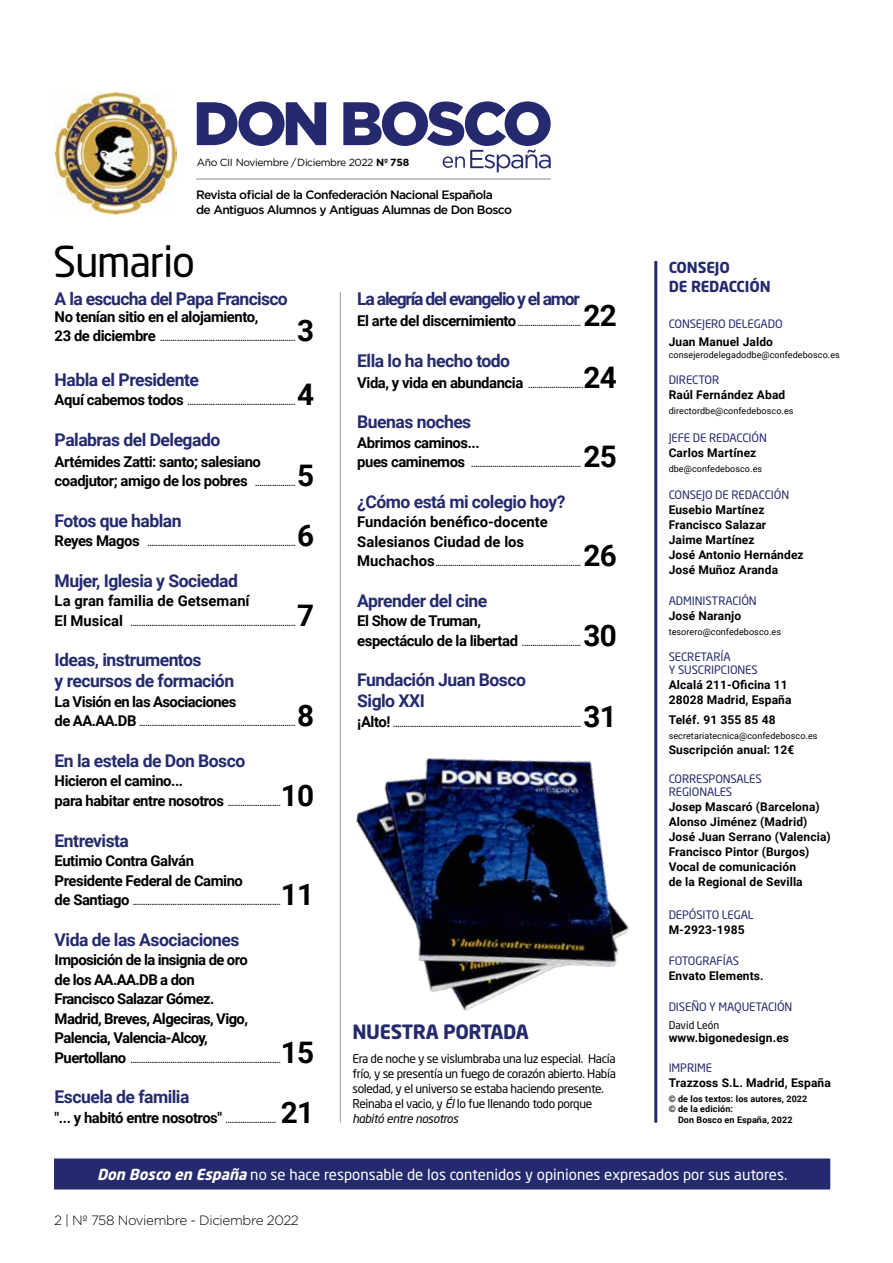
<style>
.page{position:relative;width:893px;height:1263px;background:#fff}
.page>*{position:absolute;margin:0;border:0;box-sizing:border-box;transform-origin:0 0}
.t1{font:42px "Neo Sans Std";letter-spacing:-.03em;color:#000}
.t2{font:700 29.7px "Roboto";letter-spacing:-.03em;color:#000}
.t3{font:700 19.5px "Neo Sans Std";letter-spacing:-.02em;color:#252a6e}
.t4{font:700 17.55px/21px "Roboto";letter-spacing:-.03em;color:#252a6e}
.t5{font:700 17.55px "Roboto";letter-spacing:-.07em;color:#252a6e}
.t6{font:15px "Neo Sans Std";color:#fff}
.t7{font:700 15px/19.5px "Neo Sans Std";letter-spacing:-.01em;color:#252a6e}
.t8{font:700 14.85px/19.5px "Roboto";letter-spacing:-.03em;color:#000}
.t9{font:700 14.85px/19.5px "Roboto";color:#000}
.t10{font:300 13.5px "Gotham";letter-spacing:-.03em;color:#000}
.t11{font:500 12.15px/14.9px "Gotham";letter-spacing:-.05em;color:#000}
.t12{font:700 12px/15px "Roboto";letter-spacing:.01em;color:#000}
.t13{font:12px/15px "Neo Sans Std";letter-spacing:-.03em;color:#000}
.t14{font:11.55px/13.2px "Neo Sans Std";letter-spacing:-.01em;color:#252a6e}
.t15{font:10.5px "Neo Sans Std";color:#000}
.t16{font:10.35px "Gotham";letter-spacing:-.04em;color:#000}
.t17{font:9px "Roboto";letter-spacing:.01em;color:#000}
.t18{font:700 9px "Roboto";letter-spacing:.01em;color:#000}
.t19{font:700 8.1px "Roboto";color:#000}
.s1{font-weight:700}
.s2{font-size:14.85px}
.s3{font-size:8.1px}
.s4{font-style:italic}
.s5{font-weight:700;font-style:italic}
</style>
<div class="page">
<div style="left:54px;top:1158px;width:776px;height:31px;background:#252a6e"></div>
<hr style="left:654px;top:261px;width:3px;height:862px;background:#252a6e">
<hr style="left:340px;top:292px;width:1px;height:831px;background:#9d9d9c">
<img style="left:54px;top:92px;width:122px;height:122px">
<hr style="left:196px;top:178px;width:355px;height:2px;background:#a8a8a7">
<svg style="left:197px;top:101px;width:354px;height:71px"></svg>
<img style="left:339px;top:734px;width:316px;height:298px">
<p class="t16" style="left:197px;top:156px;width:214px">Año CII Noviembre /Diciembre 2022 <span class="s1">Nº 758</span></p>
<h3 class="t11" style="left:196px;top:187px;width:317px">Revista oficial de la Confederación Nacional Española<br>de Antiguos Alumnos y Antiguas Alumnas de Don Bosco</h3>
<h1 class="t1" style="left:53px;top:236px;width:143px">Sumario</h1>
<h3 class="t4" style="left:55px;top:288px;width:235px">A la escucha del Papa Francisco</h3>
<h3 class="t8" style="left:55px;top:306px;width:205px">No tenían sitio en el alojamiento,</h3>
<p class="t19" style="left:55px;top:333px;width:242px"><span class="s2">23 de diciembre</span> ................................................................</p>
<h2 class="t2" style="left:297px;top:310px;width:19px">3</h2>
<h3 class="t4" style="left:55px;top:369px;width:146px">Habla el Presidente</h3>
<p class="t19" style="left:55px;top:397px;width:242px"><span class="s2">Aquí cabemos todos</span> ...................................................</p>
<h2 class="t2" style="left:297px;top:374px;width:19px">4</h2>
<h3 class="t4" style="left:55px;top:429px;width:167px">Palabras del Delegado</h3>
<h3 class="t8" style="left:55px;top:451px;width:242px">Artémides Zatti: santo; salesiano coadjutor; amigo de los pobres <span class="s3">...................</span></h3>
<h2 class="t2" style="left:297px;top:455px;width:19px">5</h2>
<h3 class="t4" style="left:55px;top:509px;width:129px">Fotos que hablan</h3>
<p class="t19" style="left:55px;top:538px;width:242px"><span class="s2">Reyes Magos</span> ......................................................................</p>
<h2 class="t2" style="left:297px;top:515px;width:19px">6</h2>
<h3 class="t4" style="left:55px;top:569px;width:185px">Mujer, Iglesia y Sociedad</h3>
<h3 class="t9" style="left:55px;top:591px;width:197px">La gran familia de Getsemaní</h3>
<p class="t19" style="left:55px;top:617px;width:242px"><span class="s2">El Musical</span> ..............................................................................</p>
<h2 class="t2" style="left:297px;top:594px;width:19px">7</h2>
<h3 class="t4" style="left:55px;top:649px;width:181px">Ideas, instrumentos<br>y recursos de formación</h3>
<h3 class="t8" style="left:55px;top:691px;width:183px">La Visión en las Asociaciones</h3>
<p class="t19" style="left:55px;top:718px;width:242px"><span class="s2">de AA.AA.DB</span> ..........................................................................</p>
<h2 class="t2" style="left:297px;top:695px;width:19px">8</h2>
<h3 class="t4" style="left:55px;top:749px;width:192px">En la estela de Don Bosco</h3>
<h3 class="t8" style="left:55px;top:771px;width:130px">Hicieron el camino...</h3>
<p class="t19" style="left:55px;top:797px;width:228px"><span class="s2">para habitar entre nosotros</span> .........................</p>
<h2 class="t2" style="left:281px;top:775px;width:35px">10</h2>
<h3 class="t4" style="left:55px;top:829px;width:76px">Entrevista</h3>
<h3 class="t8" style="left:55px;top:850px;width:190px">Eutimio Contra Galván<br>Presidente Federal de Camino</h3>
<p class="t19" style="left:55px;top:896px;width:228px"><span class="s2">de Santiago</span> ......................................................................</p>
<h2 class="t2" style="left:281px;top:874px;width:35px">11</h2>
<h3 class="t4" style="left:55px;top:928px;width:186px">Vida de las Asociaciones</h3>
<h3 class="t8" style="left:55px;top:949px;width:195px">Imposición de la insignia de oro de los AA.AA.DB a don<br>Francisco Salazar Gómez.<br>Madrid, Breves, Algeciras, Vigo,<br>Palencia, Valencia-Alcoy,</h3>
<p class="t19" style="left:55px;top:1054px;width:228px"><span class="s2">Puertollano</span> .......................................................................</p>
<h2 class="t2" style="left:281px;top:1031px;width:35px">15</h2>
<h3 class="t4" style="left:55px;top:1086px;width:136px">Escuela de familia</h3>
<h3 class="t8" style="left:55px;top:1107px;width:223px">"... y habitó entre nosotros" <span class="s3">........................</span></h3>
<h2 class="t2" style="left:281px;top:1091px;width:35px">21</h2>
<h3 class="t5" style="left:357px;top:287px;width:224px">La alegría del evangelio y el amor</h3>
<p class="t19" style="left:357px;top:318px;width:225px"><span class="s2">El arte del discernimiento</span> ..............................</p>
<h2 class="t2" style="left:584px;top:295px;width:35px">22</h2>
<h3 class="t4" style="left:357px;top:349px;width:154px">Ella lo ha hecho todo</h3>
<p class="t19" style="left:357px;top:379px;width:228px"><span class="s2">Vida, y vida en abundancia</span> ..........................</p>
<h2 class="t2" style="left:584px;top:356px;width:35px">24</h2>
<h3 class="t4" style="left:357px;top:411px;width:116px">Buenas noches</h3>
<h3 class="t8" style="left:357px;top:432px;width:124px">Abrimos caminos...</h3>
<p class="t19" style="left:357px;top:459px;width:225px"><span class="s2">pues caminemos</span> ....................................................</p>
<h2 class="t2" style="left:584px;top:436px;width:35px">25</h2>
<h3 class="t4" style="left:357px;top:490px;width:210px">¿Cómo está mi colegio hoy?</h3>
<h3 class="t9" style="left:357px;top:512px;width:192px">Fundación benéfico-docente<br>Salesianos Ciudad de los</h3>
<p class="t19" style="left:357px;top:558px;width:225px"><span class="s2">Muchachos</span>.....................................................................</p>
<h2 class="t2" style="left:584px;top:535px;width:35px">26</h2>
<h3 class="t4" style="left:357px;top:589px;width:132px">Aprender del cine</h3>
<h3 class="t8" style="left:357px;top:611px;width:125px">El Show de Truman,</h3>
<p class="t19" style="left:357px;top:637px;width:225px"><span class="s2">espectáculo de la libertad</span> ............................</p>
<h2 class="t2" style="left:584px;top:614px;width:35px">30</h2>
<h3 class="t4" style="left:357px;top:669px;width:170px">Fundación Juan Bosco<br>Siglo XXI</h3>
<p class="t19" style="left:357px;top:718px;width:225px"><span class="s2">¡Alto!</span> .........................................................................................</p>
<h2 class="t2" style="left:584px;top:695px;width:35px">31</h2>
<h3 class="t3" style="left:352px;top:1019px;width:178px">NUESTRA PORTADA</h3>
<h3 class="t13" style="left:352px;top:1050px;width:265px">Era de noche y se vislumbraba una luz especial. Hacía frío, y se presentía un fuego de corazón abierto. Había soledad, y el universo se estaba haciendo presente.<br>Reinaba el vacio, y <span class="s4">Él</span> lo fue llenando todo porque <span class="s4">habitó entre nosotros</span></h3>
<h3 class="t7" style="left:669px;top:257px;width:103px">CONSEJO<br>DE REDACCIÓN</h3>
<h3 class="t14" style="left:669px;top:317px;width:115px">CONSEJERO DELEGADO</h3>
<h3 class="t12" style="left:669px;top:334px;width:106px">Juan Manuel Jaldo</h3>
<p class="t17" style="left:669px;top:348px;width:173px">consejerodelegadodbe@confedebosco.es</p>
<h3 class="t14" style="left:669px;top:373px;width:52px">DIRECTOR</h3>
<h3 class="t12" style="left:669px;top:387px;width:118px">Raúl Fernández Abad</h3>
<p class="t17" style="left:669px;top:405px;width:126px">directordbe@confedebosco.es</p>
<h3 class="t14" style="left:669px;top:431px;width:100px">JEFE DE REDACCIÓN</h3>
<h3 class="t12" style="left:669px;top:445px;width:89px">Carlos Martínez</h3>
<p class="t17" style="left:669px;top:463px;width:95px">dbe@confedebosco.es</p>
<h3 class="t14" style="left:669px;top:488px;width:122px">CONSEJO DE REDACCIÓN</h3>
<h3 class="t12" style="left:669px;top:502px;width:137px">Eusebio Martínez<br>Francisco Salazar<br>Jaime Martínez<br>José Antonio Hernández<br>José Muñoz Aranda</h3>
<h3 class="t14" style="left:669px;top:594px;width:90px">ADMINISTRACIÓN</h3>
<h3 class="t12" style="left:669px;top:608px;width:74px">José Naranjo</h3>
<p class="t17" style="left:669px;top:625px;width:114px">tesorero@confedebosco.es</p>
<h3 class="t14" style="left:669px;top:650px;width:91px">SECRETARÍA<br>Y SUSCRIPCIONES</h3>
<h3 class="t12" style="left:669px;top:677px;width:124px">Alcalá 211-Oficina 11<br>28028 Madrid, España</h3>
<h3 class="t12" style="left:669px;top:712px;width:108px">Teléf. 91 355 85 48</h3>
<p class="t17" style="left:669px;top:729px;width:150px">secretariatecnica@confedebosco.es</p>
<h3 class="t12" style="left:669px;top:742px;width:127px">Suscripción anual: 12€</h3>
<h3 class="t14" style="left:669px;top:772px;width:95px">CORRESPONSALES<br>REGIONALES</h3>
<h3 class="t12" style="left:669px;top:799px;width:164px">Josep Mascaró (Barcelona)<br>Alonso Jiménez (Madrid)<br>José Juan Serrano (Valencia)<br>Francisco Pintor (Burgos)<br>Vocal de comunicación<br>de la Regional de Sevilla</h3>
<h3 class="t14" style="left:669px;top:908px;width:86px">DEPÓSITO LEGAL</h3>
<h3 class="t12" style="left:669px;top:921px;width:78px">M-2923-1985</h3>
<h3 class="t14" style="left:669px;top:954px;width:72px">FOTOGRAFÍAS</h3>
<h3 class="t12" style="left:669px;top:967px;width:97px">Envato Elements.</h3>
<h3 class="t14" style="left:669px;top:1000px;width:125px">DISEÑO Y MAQUETACIÓN</h3>
<p class="t15" style="left:669px;top:1018px;width:52px">David León</p>
<h3 class="t12" style="left:669px;top:1030px;width:122px">www.bigonedesign.es</h3>
<h3 class="t14" style="left:669px;top:1061px;width:45px">IMPRIME</h3>
<h3 class="t12" style="left:669px;top:1075px;width:164px">Trazzoss S.L. Madrid, España</h3>
<p class="t18" style="left:669px;top:1092px;width:140px">© de los textos: los autores, 2022</p>
<p class="t18" style="left:669px;top:1103px;width:66px">© de la edición:</p>
<p class="t18" style="left:678px;top:1113px;width:116px">Don Bosco en España, 2022</p>
<h3 class="t6" style="left:97px;top:1165px;width:692px"><span class="s5">Don Bosco en España</span> no se hace responsable de los contenidos y opiniones expresados por sus autores.</h3>
<h3 class="t10" style="left:54px;top:1212px;width:246px">2 | Nº 758 Noviembre - Diciembre 2022</h3>
</div>
